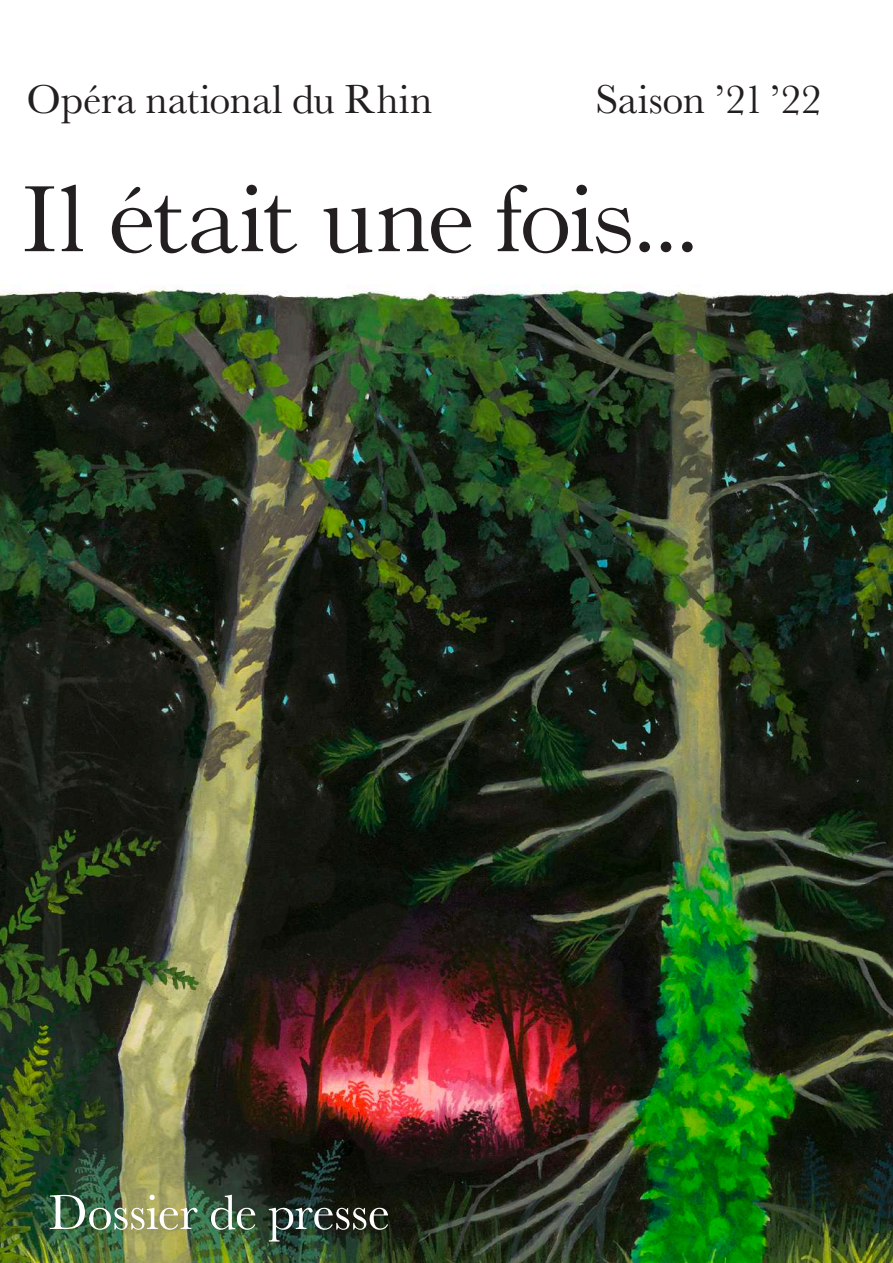
<style>
.page{position:relative;width:893px;height:1263px;background:#fff}
.page>*{position:absolute;margin:0;border:0;box-sizing:border-box;transform-origin:0 0}
.t1{font:90px "Binny Old Style MTW01";letter-spacing:-.055em;color:#231f20}
.t2{font:51px "Baskerville";letter-spacing:-.01em;color:#fff}
.t3{font:42px "Baskerville";letter-spacing:-.005em;color:#231f20}
</style>
<div class="page">
<img style="left:0;top:285px;width:893px;height:978px">
<p class="t3" style="left:27px;top:73px;width:407px">Opéra national du Rhin</p>
<p class="t3" style="left:595px;top:73px;width:228px">Saison ’21’22</p>
<h1 class="t1" style="left:17px;top:165px;width:687px">Il était une fois...</h1>
<p class="t2" style="left:49px;top:1180px;width:343px">Dossier de presse</p>
</div>
